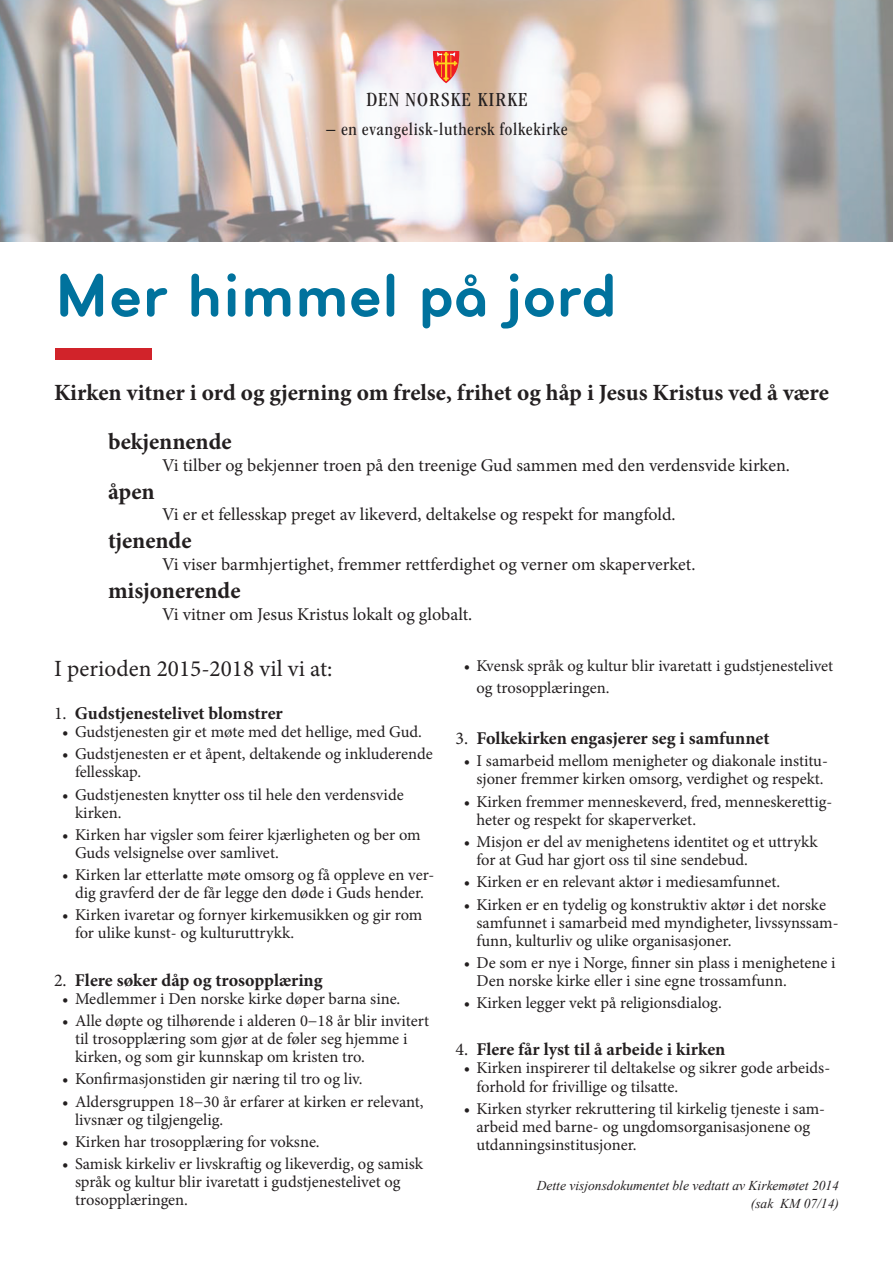
<style>
.page{position:relative;width:893px;height:1263px;background:#fff}
.page>*{position:absolute;margin:0;border:0;box-sizing:border-box;transform-origin:0 0}
.t1{font:63px "Bryant Bold Alt";color:#00729d}
.t2{font:700 23.25px/49.5px "Minion Pro";color:#231f20}
.t3{font:23.25px "Minion Pro";color:#231f20}
.t4{font:condensed 20.7px "ITC Garamond Std";letter-spacing:.05em;color:#231f20}
.t5{font:18px "Minion Pro";color:#231f20}
.t6{font:700 18px "Minion Pro";color:#231f20}
.t7{font:condensed 18px "ITC Garamond Std";letter-spacing:.04em;color:#231f20}
.t8{font:16.5px/18px "Minion Pro";color:#231f20}
.t9{font:italic 13.5px/18px "Times New Roman";color:#231f20;text-align:right}
.s1{font-weight:400}
</style>
<div class="page">
<img style="left:0;top:0;width:893px;height:241px">
<svg style="left:433px;top:51px;width:26px;height:32px"></svg>
<div style="left:55px;top:348px;width:97px;height:12px;background:#d1232a"></div>
<p class="t4" style="left:366px;top:88px;width:163px">DEN NORSKE KIRKE</p>
<p class="t7" style="left:325px;top:119px;width:243px">− en evangelisk-luthersk folkekirke</p>
<h1 class="t1" style="left:54px;top:260px;width:565px">Mer himmel på jord</h1>
<h2 class="t2" style="left:108px;top:367px;width:722px;text-indent:-54px">Kirken vitner i ord og gjerning om frelse, frihet og håp i Jesus Kristus ved å være bekjennende</h2>
<p class="t5" style="left:162px;top:453px;width:629px">Vi tilber og bekjenner troen på den treenige Gud sammen med den verdensvide kirken.</p>
<h2 class="t2" style="left:108px;top:466px;width:48px">åpen</h2>
<p class="t5" style="left:162px;top:503px;width:515px">Vi er et fellesskap preget av likeverd, deltakelse og respekt for mangfold.</p>
<h2 class="t2" style="left:108px;top:516px;width:85px">tjenende</h2>
<p class="t5" style="left:162px;top:552px;width:535px">Vi viser barmhjertighet, fremmer rettferdighet og verner om skaperverket.</p>
<h2 class="t2" style="left:108px;top:565px;width:134px">misjonerende</h2>
<p class="t5" style="left:162px;top:602px;width:312px">Vi vitner om Jesus Kristus lokalt og globalt.</p>
<h2 class="t3" style="left:54px;top:653px;width:280px">I perioden 2015-2018 vil vi at:</h2>
<p class="t6" style="left:54px;top:701px;width:230px"><span class="s1">1.</span> Gudstjenestelivet blomstrer</p>
<p class="t8" style="left:62px;top:723px;width:361px">• Gudstjenesten gir et møte med det hellige, med Gud.</p>
<p class="t8" style="left:75px;top:745px;width:359px;text-indent:-13px">• Gudstjenesten er et åpent, deltakende og inkluderende fellesskap.</p>
<p class="t8" style="left:75px;top:785px;width:330px;text-indent:-13px">• Gudstjenesten knytter oss til hele den verdensvide kirken.</p>
<p class="t8" style="left:75px;top:826px;width:347px;text-indent:-13px">• Kirken har vigsler som feirer kjærligheten og ber om<br>Guds velsignelse over samlivet.</p>
<p class="t8" style="left:62px;top:866px;width:374px;text-align:center">• Kirken lar etterlatte møte omsorg og få oppleve en ver&shy;dig gravferd der de får legge den døde i Guds hender.</p>
<p class="t8" style="left:75px;top:906px;width:349px;text-indent:-13px">• Kirken ivaretar og fornyer kirkemusikken og gir rom for ulike kunst‐ og kulturuttrykk.</p>
<p class="t6" style="left:54px;top:967px;width:270px"><span class="s1">2.</span> Flere søker dåp og trosopplæring</p>
<p class="t8" style="left:62px;top:989px;width:340px">• Medlemmer i Den norske kirke døper barna sine.</p>
<p class="t8" style="left:75px;top:1012px;width:355px;text-indent:-13px">• Alle døpte og tilhørende i alderen 0−18 år blir invitert til trosopplæring som gjør at de føler seg hjemme i kirken, og som gir kunnskap om kristen tro.</p>
<p class="t8" style="left:62px;top:1070px;width:302px">• Konfirmasjonstiden gir næring til tro og liv.</p>
<p class="t8" style="left:75px;top:1092px;width:350px;text-indent:-13px">• Aldersgruppen 18−30 år erfarer at kirken er relevant, livsnær og tilgjengelig.</p>
<p class="t8" style="left:62px;top:1133px;width:259px">• Kirken har trosopplæring for voksne.</p>
<p class="t8" style="left:75px;top:1155px;width:350px;text-indent:-13px">• Samisk kirkeliv er livskraftig og likeverdig, og samisk språk og kultur blir ivaretatt i gudstjenestelivet og trosopplæringen.</p>
<p class="t8" style="left:476px;top:655px;width:358px;line-height:21.6px;text-indent:-13px">• Kvensk språk og kultur blir ivaretatt i gudstjenestelivet og trosopplæringen.</p>
<p class="t6" style="left:455px;top:726px;width:316px"><span class="s1">3.</span> Folkekirken engasjerer seg i samfunnet</p>
<p class="t8" style="left:464px;top:752px;width:366px;text-align:center">• I samarbeid mellom menigheter og diakonale institu&shy;sjoner fremmer kirken omsorg, verdighet og respekt.</p>
<p class="t8" style="left:476px;top:792px;width:357px;text-indent:-13px">• Kirken fremmer menneskeverd, fred, menneskerettig&shy;heter og respekt for skaperverket.</p>
<p class="t8" style="left:476px;top:833px;width:343px;text-indent:-13px">• Misjon er del av menighetens identitet og et uttrykk for at Gud har gjort oss til sine sendebud.</p>
<p class="t8" style="left:464px;top:873px;width:318px">• Kirken er en relevant aktør i mediesamfunnet.</p>
<p class="t8" style="left:476px;top:895px;width:364px;text-indent:-13px">• Kirken er en tydelig og konstruktiv aktør i det norske samfunnet i samarbeid med myndigheter, livssynssam&shy;funn, kulturliv og ulike organisasjoner.</p>
<p class="t8" style="left:476px;top:954px;width:361px;text-indent:-13px">• De som er nye i Norge, finner sin plass i menighetene i<br>Den norske kirke eller i sine egne trossamfunn.</p>
<p class="t8" style="left:464px;top:994px;width:260px">• Kirken legger vekt på religionsdialog.</p>
<p class="t6" style="left:455px;top:1037px;width:271px"><span class="s1">4.</span> Flere får lyst til å arbeide i kirken</p>
<p class="t8" style="left:476px;top:1059px;width:355px;text-indent:-13px">• Kirken inspirerer til deltakelse og sikrer gode arbeids&shy;forhold for frivillige og tilsatte.</p>
<p class="t8" style="left:476px;top:1099px;width:350px;text-indent:-13px">• Kirken styrker rekruttering til kirkelig tjeneste i sam&shy;arbeid med barne- og ungdomsorganisasjonene og utdanningsinstitusjoner.</p>
<p class="t9" style="left:537px;top:1176px;width:304px">Dette visjonsdokumentet ble vedtatt av Kirkemøtet 2014 (sak KM 07/14)</p>
</div>
